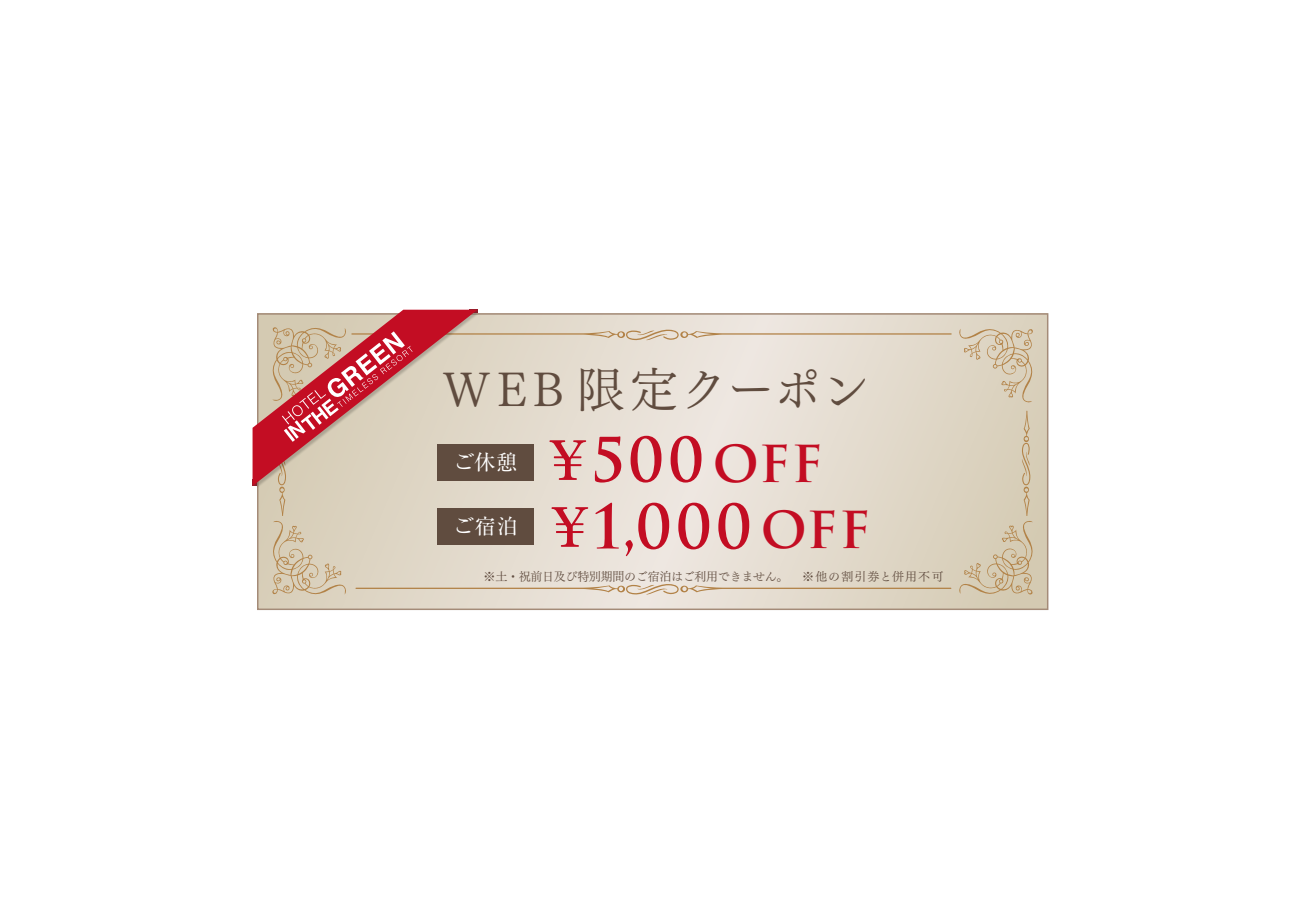
<style>
.page{position:relative;width:1289px;height:919px;background:#fff}
.page>*{position:absolute;margin:0;border:0;box-sizing:border-box;transform-origin:0 0}
.t1{font:700 59.55px/66.9px "Trajan Pro";letter-spacing:.07em;color:#c30d23}
.t2{font:48px "Tsuku Min Pro R";letter-spacing:.065em;color:#604c3f}
.t3{font:21px "Ryumin Pro";letter-spacing:.035em;color:#fff}
.t4{font:12px "Tsuku Min Pro R";letter-spacing:-.025em;color:#604c3f}
.t5{font:12px "Tsuku Min Pro R";letter-spacing:.08em;color:#604c3f}
.s1{font-family:"Tsuku Min Pro B";font-weight:400;font-size:52.8px}
.s2{font-size:49.65px}
</style>
<div class="page">
<svg style="left:260px;top:316px;width:785px;height:291px;background:#ddd5c3"></svg>
<svg style="left:958px;top:324px;width:79px;height:79px;background:#d7cab4"></svg>
<svg style="left:958px;top:410px;width:79px;height:188px;background:#d5cab2"></svg>
<svg style="left:252px;top:310px;width:699px;height:289px;background:#dccabe"></svg>
<h2 class="t2" style="left:442px;top:347px;width:429px">WEB 限定クーポン</h2>
<h1 class="t1" style="left:541px;top:427px;width:330px"><span class="s1">￥</span>500 <span class="s2">OFF</span><span class="s1">￥</span>1,000 <span class="s2">OFF</span></h1>
<h3 class="t3" style="left:453px;top:446px;width:65px">ご休憩</h3>
<h3 class="t3" style="left:453px;top:510px;width:66px">ご宿泊</h3>
<p class="t4" style="left:483px;top:565px;width:306px">※土・祝前日及び特別期間のご宿泊はご利用できません。</p>
<p class="t5" style="left:802px;top:565px;width:143px">※他の割引券と併用不可</p>
</div>
